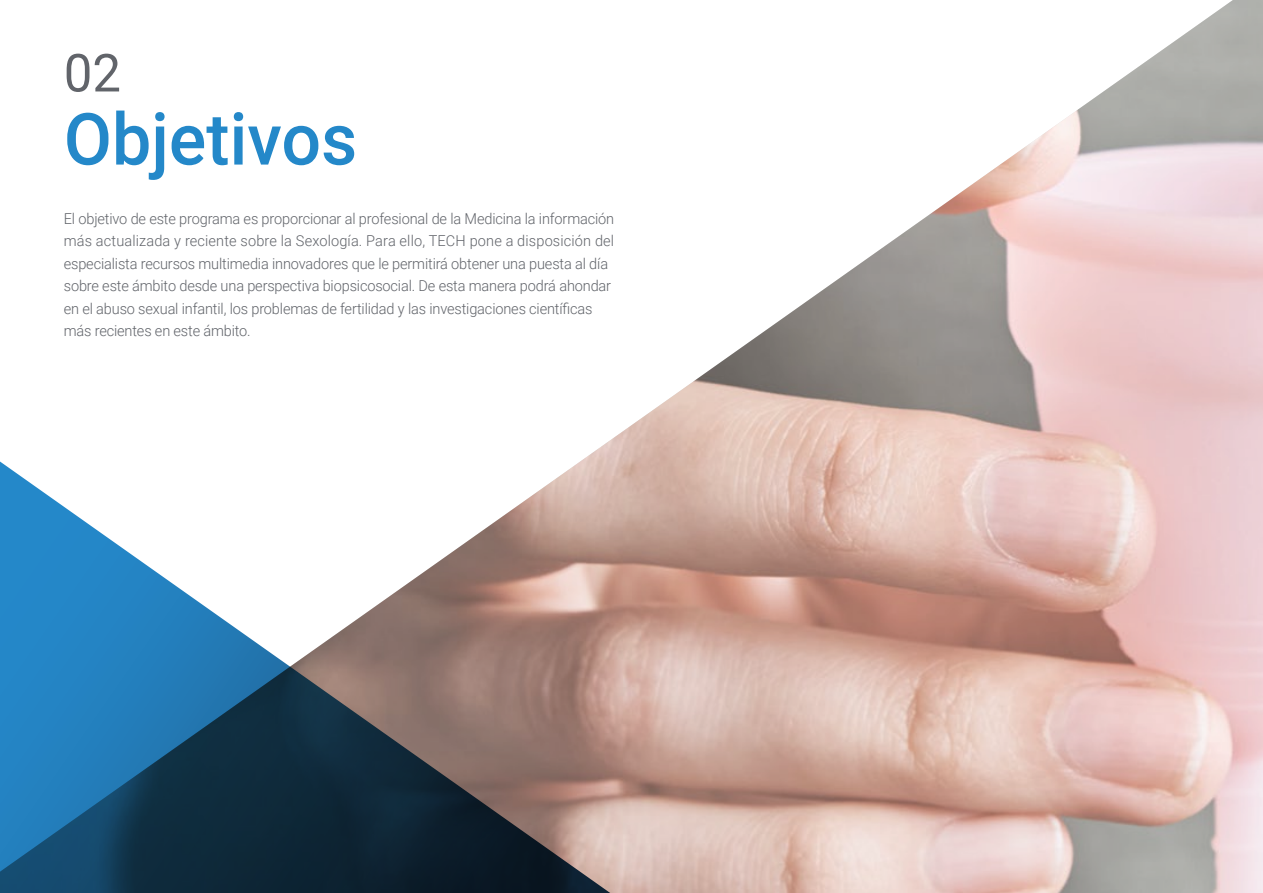
<style>
.page{position:relative;width:1263px;height:893px;background:#fff}
.page>*{position:absolute;margin:0;border:0;box-sizing:border-box;transform-origin:0 0}
.t1{font:500 72px "Roboto";color:#2488c9}
.t2{font:52.5px "Roboto";color:#61646a}
.t3{font:300 15px/22.5px "Roboto";letter-spacing:-.01em;color:#61646a}
</style>
<div class="page">
<img style="left:602px;top:0;width:661px;height:893px">
<svg style="left:0;top:446px;width:640px;height:447px"></svg>
<h2 class="t2" style="left:64px;top:36px;width:59px">02</h2>
<h1 class="t1" style="left:64px;top:89px;width:295px">Objetivos</h1>
<p class="t3" style="left:64px;top:207px;width:552px">El objetivo de este programa es proporcionar al profesional de la Medicina la información más actualizada y reciente sobre la Sexología. Para ello, TECH pone a disposición del especialista recursos multimedia innovadores que le permitirá obtener una puesta al día sobre este ámbito desde una perspectiva biopsicosocial. De esta manera podrá ahondar en el abuso sexual infantil, los problemas de fertilidad y las investigaciones científicas más recientes en este ámbito.</p>
</div>
